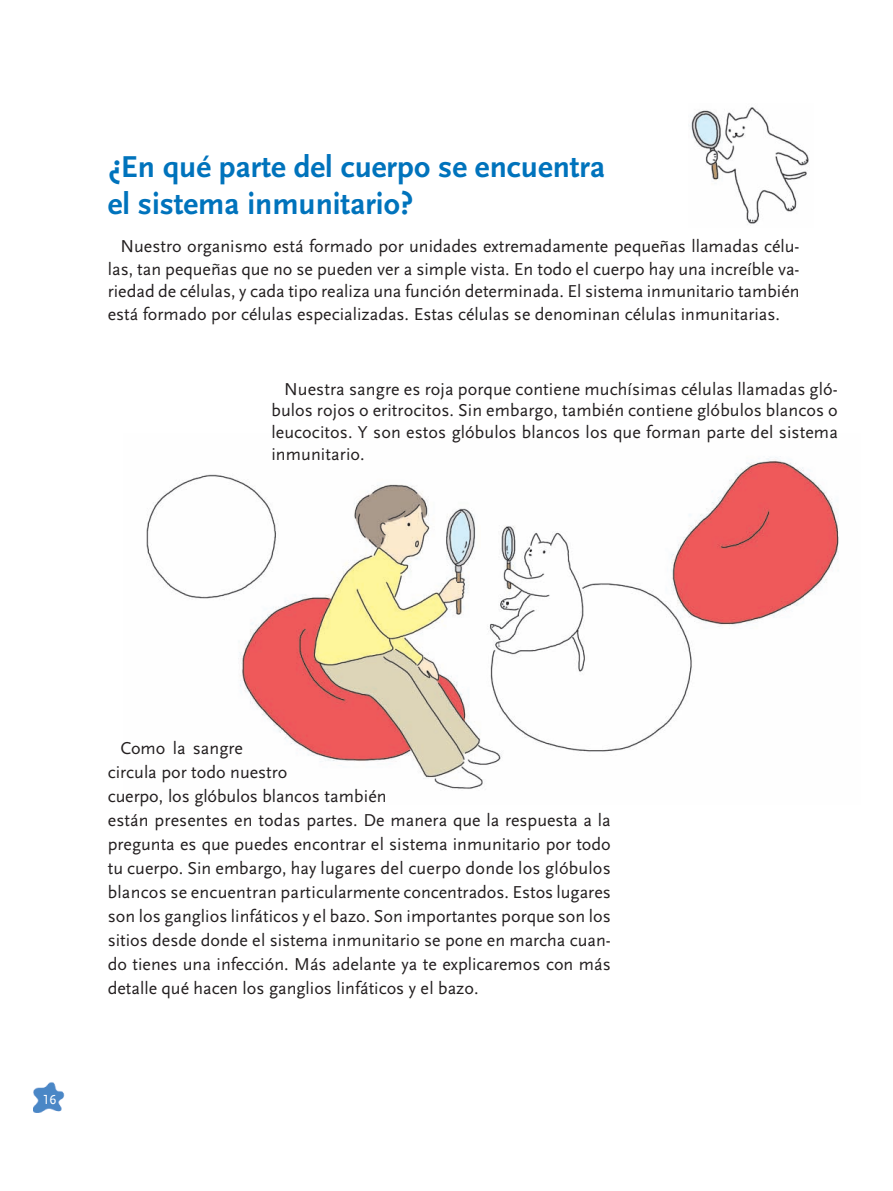
<style>
.page{position:relative;width:893px;height:1191px;background:#fff}
.page>*{position:absolute;margin:0;border:0;box-sizing:border-box;transform-origin:0 0}
.t1{font:700 31.5px/37.2px "Scala Sans Pro";color:#0073bc}
.t2{font:18px/24px "Scala Sans Pro";color:#231f20;text-align:justify}
.t3{font:13.8px "Scala Sans Caps Unknown";color:#fff}
</style>
<div class="page">
<img style="left:34px;top:1082px;width:31px;height:30px">
<img style="left:691px;top:107px;width:118px;height:119px">
<img style="left:146px;top:457px;width:693px;height:332px">
<h1 class="t1" style="left:108px;top:151px;width:499px">¿En qué parte del cuerpo se encuentra el sistema inmunitario?</h1>
<p class="t2" style="left:108px;top:237px;width:693px;line-height:22.5px;text-indent:13px">Nuestro organismo está formado por unidades extremadamente pequeñas llamadas célu&shy;las, tan pequeñas que no se pueden ver a simple vista. En todo el cuerpo hay una increíble va&shy;riedad de células, y cada tipo realiza una función determinada. El sistema inmunitario también está formado por células especializadas. Estas células se denominan células inmunitarias.</p>
<p class="t2" style="left:271px;top:380px;width:568px;line-height:21.8px;text-indent:13px">Nuestra sangre es roja porque contiene muchísimas células llamadas gló&shy;bulos rojos o eritrocitos. Sin embargo, también contiene glóbulos blancos o leucocitos. Y son estos glóbulos blancos los que forman parte del sistema inmunitario.</p>
<p class="t3" style="left:43px;top:1095px;width:15px">16</p>
<p class="t2" style="left:108px;top:737px;width:504px;text-align:left;text-indent:13px">Como la sangre<br>circula por todo nuestro<br>cuerpo, los glóbulos blancos también<br>están presentes en todas partes. De manera que la respuesta a la pregunta es que puedes encontrar el sistema inmunitario por todo tu cuerpo. Sin embargo, hay lugares del cuerpo donde los glóbulos blancos se encuentran particularmente concentrados. Estos lugares son los ganglios linfáticos y el bazo. Son importantes porque son los sitios desde donde el sistema inmunitario se pone en marcha cuan&shy;do tienes una infección. Más adelante ya te explicaremos con más detalle qué hacen los ganglios linfáticos y el bazo.</p>
</div>
